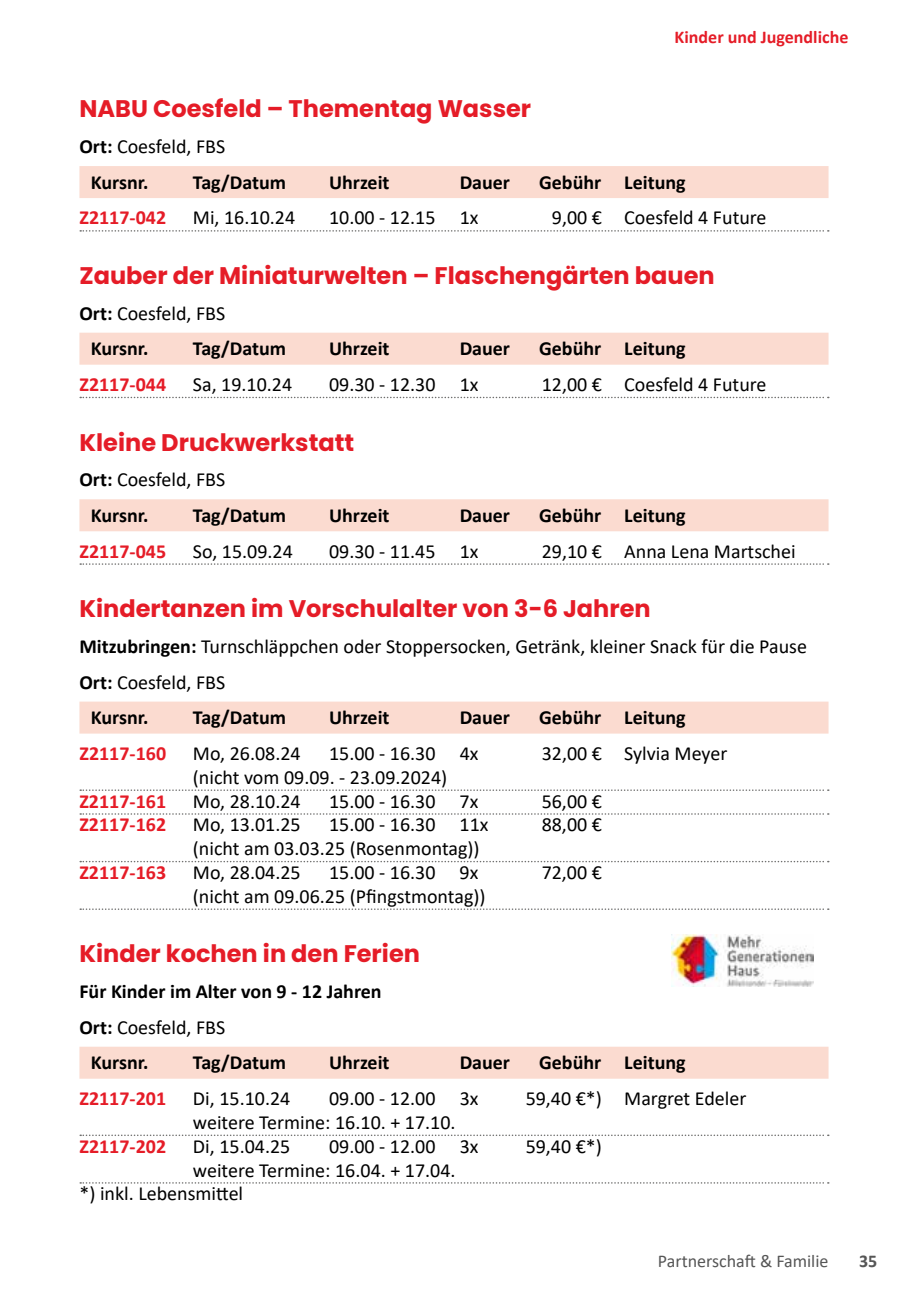
<style>
.page{position:relative;width:908px;height:1304px;background:#fff}
.page>*{position:absolute;margin:0;border:0;box-sizing:border-box;transform-origin:0 0}
.t1{font:700 24px "Poppins";color:#e51c27}
.t2{font:20px/35.8px "Calibri";color:#000}
.t3{font:700 20px "Calibri";color:#000}
.t4{font:700 20px "Calibri";color:#e51c27}
.t5{font:18px "Calibri";color:#565656}
.t6{font:700 18px "Calibri";color:#e51c27}
.t7{font:700 18px "Calibri";color:#565656}
.s1{font-weight:700}
</style>
<div class="page">
<div style="left:79px;top:166px;width:749px;height:32px;background:#fbdbd0"></div>
<svg style="left:80px;top:230px;width:748px;height:2px"></svg>
<div style="left:79px;top:333px;width:749px;height:32px;background:#fbdbd0"></div>
<svg style="left:80px;top:397px;width:748px;height:1px"></svg>
<div style="left:79px;top:499px;width:749px;height:32px;background:#fbdbd0"></div>
<svg style="left:80px;top:563px;width:748px;height:2px"></svg>
<div style="left:79px;top:702px;width:749px;height:32px;background:#fbdbd0"></div>
<svg style="left:80px;top:789px;width:748px;height:2px"></svg>
<svg style="left:80px;top:813px;width:748px;height:2px"></svg>
<svg style="left:80px;top:861px;width:748px;height:1px"></svg>
<svg style="left:80px;top:908px;width:748px;height:2px"></svg>
<div style="left:79px;top:1047px;width:749px;height:32px;background:#fbdbd0"></div>
<svg style="left:80px;top:1135px;width:748px;height:1px"></svg>
<svg style="left:80px;top:1182px;width:748px;height:2px"></svg>
<img style="left:671px;top:934px;width:141px;height:52px">
<p class="t6" style="left:674px;top:24px;width:175px">Kinder und Jugendliche</p>
<p class="t1" style="left:79px;top:95px;width:453px">NABU Coesfeld – Thementag Wasser</p>
<p class="t2" style="left:91px;top:128px;width:136px;text-indent:-11px"><span class="s1">Ort:</span> Coesfeld, FBS<br><span class="s1">Kursnr.</span></p>
<p class="t3" style="left:193px;top:168px;width:95px">Tag/Datum</p>
<p class="t3" style="left:329px;top:168px;width:62px">Uhrzeit</p>
<p class="t3" style="left:459px;top:168px;width:52px">Dauer</p>
<p class="t3" style="left:539px;top:168px;width:148px">Gebühr Leitung</p>
<p class="t4" style="left:79px;top:204px;width:88px">Z2117-042</p>
<p class="t2" style="left:193px;top:199px;width:104px">Mi, 16.10.24</p>
<p class="t2" style="left:329px;top:199px;width:151px">10.00 - 12.15 1x</p>
<p class="t2" style="left:551px;top:199px;width:216px">9,00 € Coesfeld 4 Future</p>
<p class="t1" style="left:79px;top:262px;width:636px">Zauber der Miniaturwelten – Flaschengärten bauen</p>
<p class="t2" style="left:91px;top:295px;width:136px;text-indent:-11px"><span class="s1">Ort:</span> Coesfeld, FBS<br><span class="s1">Kursnr.</span></p>
<p class="t3" style="left:193px;top:335px;width:95px">Tag/Datum</p>
<p class="t3" style="left:329px;top:335px;width:62px">Uhrzeit</p>
<p class="t3" style="left:459px;top:335px;width:52px">Dauer</p>
<p class="t3" style="left:539px;top:335px;width:148px">Gebühr Leitung</p>
<p class="t4" style="left:79px;top:370px;width:88px">Z2117-044</p>
<p class="t2" style="left:193px;top:366px;width:101px">Sa, 19.10.24</p>
<p class="t2" style="left:329px;top:366px;width:151px">09.30 - 12.30 1x</p>
<p class="t2" style="left:541px;top:366px;width:226px">12,00 € Coesfeld 4 Future</p>
<p class="t1" style="left:79px;top:428px;width:276px">Kleine Druckwerkstatt</p>
<p class="t2" style="left:91px;top:461px;width:136px;text-indent:-11px"><span class="s1">Ort:</span> Coesfeld, FBS<br><span class="s1">Kursnr.</span></p>
<p class="t3" style="left:193px;top:501px;width:95px">Tag/Datum</p>
<p class="t3" style="left:329px;top:501px;width:62px">Uhrzeit</p>
<p class="t3" style="left:459px;top:501px;width:52px">Dauer</p>
<p class="t3" style="left:539px;top:501px;width:148px">Gebühr Leitung</p>
<p class="t4" style="left:79px;top:537px;width:88px">Z2117-045</p>
<p class="t2" style="left:193px;top:533px;width:101px">So, 15.09.24</p>
<p class="t2" style="left:329px;top:533px;width:151px">09.30 - 11.45 1x</p>
<p class="t2" style="left:541px;top:533px;width:255px">29,10 € Anna Lena Martschei</p>
<p class="t1" style="left:79px;top:595px;width:572px">Kindertanzen im Vorschulalter von 3-6 Jahren</p>
<p class="t2" style="left:79px;top:628px;width:728px"><span class="s1">Mitzubringen:</span> Turnschläppchen oder Stoppersocken, Getränk, kleiner Snack für die Pause</p>
<p class="t2" style="left:79px;top:664px;width:147px"><span class="s1">Ort:</span> Coesfeld, FBS</p>
<p class="t3" style="left:91px;top:703px;width:59px">Kursnr.</p>
<p class="t3" style="left:193px;top:703px;width:95px">Tag/Datum</p>
<p class="t3" style="left:329px;top:703px;width:62px">Uhrzeit</p>
<p class="t3" style="left:459px;top:703px;width:52px">Dauer</p>
<p class="t3" style="left:539px;top:703px;width:148px">Gebühr Leitung</p>
<p class="t4" style="left:79px;top:739px;width:88px">Z2117-160</p>
<p class="t2" style="left:193px;top:735px;width:109px">Mo, 26.08.24</p>
<p class="t2" style="left:329px;top:735px;width:151px">15.00 - 16.30 4x</p>
<p class="t2" style="left:541px;top:735px;width:187px">32,00 € Sylvia Meyer</p>
<p class="t2" style="left:193px;top:759px;width:256px">(nicht vom 09.09. - 23.09.2024)</p>
<p class="t4" style="left:79px;top:787px;width:88px">Z2117-161</p>
<p class="t2" style="left:193px;top:783px;width:109px">Mo, 28.10.24</p>
<p class="t2" style="left:329px;top:783px;width:151px">15.00 - 16.30 7x</p>
<p class="t2" style="left:541px;top:783px;width:62px">56,00 €</p>
<p class="t4" style="left:79px;top:811px;width:88px">Z2117-162</p>
<p class="t2" style="left:193px;top:806px;width:109px">Mo, 13.01.25</p>
<p class="t2" style="left:329px;top:806px;width:161px">15.00 - 16.30 11x</p>
<p class="t2" style="left:541px;top:806px;width:62px">88,00 €</p>
<p class="t2" style="left:193px;top:830px;width:288px">(nicht am 03.03.25 (Rosenmontag))</p>
<p class="t4" style="left:79px;top:858px;width:88px">Z2117-163</p>
<p class="t2" style="left:193px;top:854px;width:109px">Mo, 28.04.25</p>
<p class="t2" style="left:329px;top:854px;width:151px">15.00 - 16.30 9x</p>
<p class="t2" style="left:541px;top:854px;width:62px">72,00 €</p>
<p class="t2" style="left:193px;top:878px;width:294px">(nicht am 09.06.25 (Pfingstmontag))</p>
<p class="t1" style="left:79px;top:940px;width:342px">Kinder kochen in den Ferien</p>
<p class="t3" style="left:79px;top:977px;width:303px">Für Kinder im Alter von 9 - 12 Jahren</p>
<p class="t2" style="left:79px;top:1009px;width:147px"><span class="s1">Ort:</span> Coesfeld, FBS</p>
<p class="t3" style="left:91px;top:1049px;width:59px">Kursnr.</p>
<p class="t3" style="left:193px;top:1049px;width:95px">Tag/Datum</p>
<p class="t3" style="left:329px;top:1049px;width:62px">Uhrzeit</p>
<p class="t3" style="left:459px;top:1049px;width:52px">Dauer</p>
<p class="t3" style="left:539px;top:1049px;width:148px">Gebühr Leitung</p>
<p class="t4" style="left:79px;top:1084px;width:88px">Z2117-201</p>
<p class="t2" style="left:193px;top:1080px;width:99px">Di, 15.10.24</p>
<p class="t2" style="left:329px;top:1080px;width:151px">09.00 - 12.00 3x</p>
<p class="t2" style="left:525px;top:1080px;width:222px">59,40 €*) Margret Edeler</p>
<p class="t2" style="left:193px;top:1104px;width:264px">weitere Termine: 16.10. + 17.10.</p>
<p class="t4" style="left:79px;top:1132px;width:88px">Z2117-202</p>
<p class="t2" style="left:193px;top:1128px;width:99px">Di, 15.04.25</p>
<p class="t2" style="left:329px;top:1128px;width:151px">09.00 - 12.00 3x</p>
<p class="t2" style="left:525px;top:1128px;width:78px">59,40 €*)</p>
<p class="t2" style="left:79px;top:1157px;width:377px;line-height:23.8px;text-indent:113px">weitere Termine: 16.04. + 17.04. *) inkl. Lebensmittel</p>
<p class="t5" style="left:657px;top:1249px;width:172px">Partnerschaft &amp; Familie</p>
<p class="t7" style="left:858px;top:1249px;width:20px">35</p>
</div>
